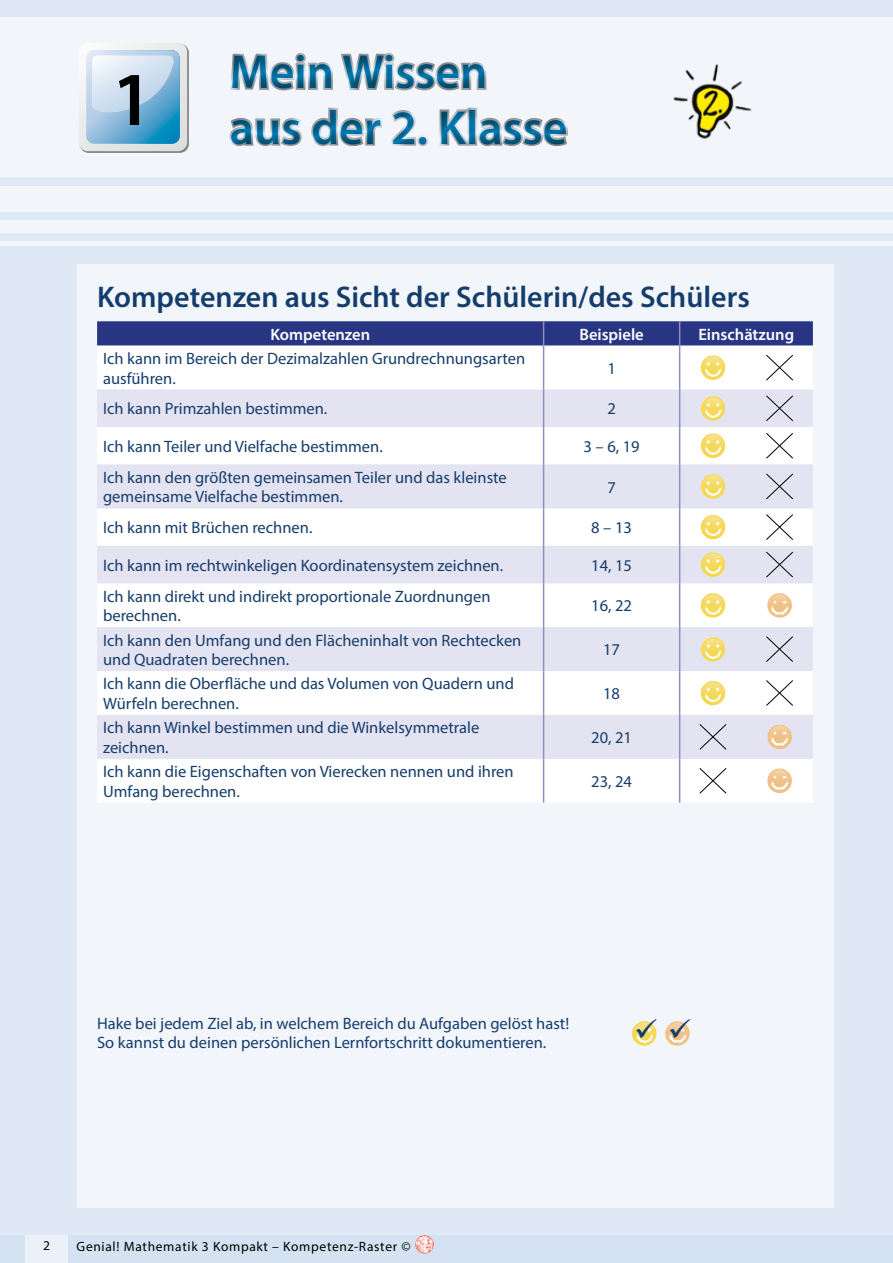
<style>
.page{position:relative;width:893px;height:1263px;background:#fff}
.page>*{position:absolute;margin:0;border:0;box-sizing:border-box;transform-origin:0 0}
.t1{font:600 76.8px "Myriad Pro";color:#000}
.t2{font:600 48px/55.7px "Myriad Pro";color:#007ab2}
.t3{font:600 30px "Myriad Pro";color:#153d6c}
.t4{font:16.5px/19.5px "Myriad Pro";color:#153d6c}
.t5{font:600 16.5px "Myriad Pro";color:#fff}
.t6{font:13.5px "Myriad Pro";letter-spacing:.05em;color:#000}
</style>
<div class="page">
<div style="left:0;top:1229px;width:893px;height:34px;background:#d4e2f1"></div>
<img style="left:415px;top:1235px;width:19px;height:19px;border-radius:9px">
<div style="left:26px;top:1229px;width:42px;height:34px;background:#eaf1f9"></div>
<div style="left:0;top:0;width:893px;height:1234px;background:#dfe9f5"></div>
<div style="left:0;top:17px;width:893px;height:159px;background:#f2f6fb"></div>
<div style="left:0;top:186px;width:893px;height:26px;background:#f2f6fb"></div>
<div style="left:0;top:220px;width:893px;height:13px;background:#f2f6fb"></div>
<div style="left:0;top:241px;width:893px;height:5px;background:#f2f6fb"></div>
<div style="left:77px;top:264px;width:756px;height:944px;background:#f2f6fb"></div>
<div style="left:97px;top:346px;width:716px;height:457px;background:#fff"></div>
<svg style="left:97px;top:390px;width:716px;height:369px;fill:#e4e3f1"></svg>
<svg style="left:97px;top:321px;width:716px;height:25px;background:#2e3b87"></svg>
<hr style="left:543px;top:346px;width:1px;height:44px;background:#918dbe">
<hr style="left:679px;top:346px;width:1px;height:44px;background:#918dbe">
<hr style="left:543px;top:390px;width:1px;height:37px;background:#918dbe">
<hr style="left:679px;top:390px;width:1px;height:37px;background:#918dbe">
<hr style="left:543px;top:427px;width:1px;height:37px;background:#918dbe">
<hr style="left:679px;top:427px;width:1px;height:37px;background:#918dbe">
<hr style="left:543px;top:464px;width:1px;height:44px;background:#918dbe">
<hr style="left:679px;top:464px;width:1px;height:44px;background:#918dbe">
<hr style="left:543px;top:508px;width:1px;height:38px;background:#918dbe">
<hr style="left:679px;top:508px;width:1px;height:38px;background:#918dbe">
<hr style="left:543px;top:546px;width:1px;height:37px;background:#918dbe">
<hr style="left:679px;top:546px;width:1px;height:37px;background:#918dbe">
<hr style="left:543px;top:583px;width:1px;height:44px;background:#918dbe">
<hr style="left:679px;top:583px;width:1px;height:44px;background:#918dbe">
<hr style="left:543px;top:627px;width:1px;height:44px;background:#918dbe">
<hr style="left:679px;top:627px;width:1px;height:44px;background:#918dbe">
<hr style="left:543px;top:671px;width:1px;height:44px;background:#918dbe">
<hr style="left:679px;top:671px;width:1px;height:44px;background:#918dbe">
<hr style="left:543px;top:715px;width:1px;height:44px;background:#918dbe">
<hr style="left:679px;top:715px;width:1px;height:44px;background:#918dbe">
<hr style="left:543px;top:759px;width:1px;height:44px;background:#918dbe">
<hr style="left:679px;top:759px;width:1px;height:44px;background:#918dbe">
<img style="left:701px;top:355px;width:24px;height:25px;border-radius:12px">
<svg style="left:765px;top:354px;width:29px;height:27px"></svg>
<img style="left:701px;top:396px;width:24px;height:25px;border-radius:12px">
<svg style="left:765px;top:395px;width:29px;height:27px"></svg>
<img style="left:701px;top:433px;width:24px;height:25px;border-radius:12px">
<svg style="left:765px;top:432px;width:29px;height:27px"></svg>
<img style="left:701px;top:474px;width:24px;height:25px;border-radius:12px">
<svg style="left:765px;top:473px;width:29px;height:27px"></svg>
<img style="left:701px;top:515px;width:24px;height:24px;border-radius:12px">
<svg style="left:765px;top:514px;width:29px;height:26px"></svg>
<img style="left:701px;top:552px;width:24px;height:25px;border-radius:12px">
<svg style="left:765px;top:551px;width:29px;height:27px"></svg>
<img style="left:701px;top:593px;width:24px;height:25px;border-radius:12px">
<img style="left:767px;top:593px;width:25px;height:25px;border-radius:12px">
<img style="left:701px;top:637px;width:24px;height:24px;border-radius:12px">
<svg style="left:765px;top:636px;width:29px;height:26px"></svg>
<img style="left:701px;top:681px;width:24px;height:24px;border-radius:12px">
<svg style="left:765px;top:680px;width:29px;height:26px"></svg>
<svg style="left:699px;top:723px;width:28px;height:27px"></svg>
<img style="left:767px;top:724px;width:25px;height:25px;border-radius:12px">
<svg style="left:699px;top:767px;width:28px;height:27px"></svg>
<img style="left:767px;top:768px;width:25px;height:25px;border-radius:12px">
<div style="left:80px;top:44px;width:109px;height:109px;background:#949494;border-radius:9px"></div>
<svg style="left:79px;top:43px;width:108px;height:108px;background:#afcfe3"></svg>
<img style="left:632px;top:1021px;width:24px;height:25px;border-radius:12px">
<img style="left:665px;top:1021px;width:25px;height:25px;border-radius:12px">
<div style="left:214px;top:34px;width:369px;height:130px;background:#000;opacity:.5"></div>
<img style="left:674px;top:64px;width:78px;height:75px">
<svg style="left:636px;top:1021px;width:54px;height:17px"></svg>
<h1 class="t1" style="left:112px;top:50px;width:43px">1</h1>
<h2 class="t2" style="left:230px;top:43px;width:339px">Mein Wissen aus der 2. Klasse</h2>
<h3 class="t3" style="left:97px;top:278px;width:654px">Kompetenzen aus Sicht der Schülerin/des Schülers</h3>
<p class="t5" style="left:270px;top:324px;width:101px">Kompetenzen</p>
<p class="t5" style="left:579px;top:324px;width:66px">Beispiele</p>
<p class="t5" style="left:698px;top:324px;width:97px">Einschätzung</p>
<p class="t4" style="left:103px;top:348px;width:424px">Ich kann im Bereich der Dezimalzahlen Grundrechnungsarten ausführen.</p>
<p class="t4" style="left:607px;top:358px;width:10px">1</p>
<p class="t4" style="left:103px;top:399px;width:226px">Ich kann Primzahlen bestimmen.</p>
<p class="t4" style="left:607px;top:399px;width:10px">2</p>
<p class="t4" style="left:103px;top:436px;width:281px">Ich kann Teiler und Vielfache bestimmen.</p>
<p class="t4" style="left:584px;top:436px;width:58px">3 – 6, 19</p>
<p class="t4" style="left:103px;top:467px;width:405px">Ich kann den größten gemeinsamen Teiler und das kleinste gemeinsame Vielfache bestimmen.</p>
<p class="t4" style="left:607px;top:477px;width:10px">7</p>
<p class="t4" style="left:103px;top:518px;width:211px">Ich kann mit Brüchen rechnen.</p>
<p class="t4" style="left:591px;top:518px;width:42px">8 – 13</p>
<p class="t4" style="left:103px;top:555px;width:402px">Ich kann im rechtwinkeligen Koordinatensystem zeichnen.</p>
<p class="t4" style="left:591px;top:555px;width:42px">14, 15</p>
<p class="t4" style="left:103px;top:586px;width:389px">Ich kann direkt und indirekt proportionale Zuordnungen berechnen.</p>
<p class="t4" style="left:591px;top:596px;width:42px">16, 22</p>
<p class="t4" style="left:103px;top:630px;width:420px">Ich kann den Umfang und den Flächeninhalt von Rechtecken und Quadraten berechnen.</p>
<p class="t4" style="left:603px;top:640px;width:18px">17</p>
<p class="t4" style="left:103px;top:674px;width:412px">Ich kann die Oberfläche und das Volumen von Quadern und<br>Würfeln berechnen.</p>
<p class="t4" style="left:603px;top:684px;width:18px">18</p>
<p class="t4" style="left:103px;top:718px;width:378px">Ich kann Winkel bestimmen und die Winkelsymmetrale zeichnen.</p>
<p class="t4" style="left:591px;top:727px;width:42px">20, 21</p>
<p class="t4" style="left:103px;top:762px;width:412px">Ich kann die Eigenschaften von Vierecken nennen und ihren<br>Umfang berechnen.</p>
<p class="t4" style="left:591px;top:771px;width:42px">23, 24</p>
<p class="t4" style="left:97px;top:1013px;width:474px">Hake bei jedem Ziel ab, in welchem Bereich du Aufgaben gelöst hast!<br>So kannst du deinen persönlichen Lernfortschritt dokumentieren.</p>
<p class="t6" style="left:43px;top:1237px;width:8px">2</p>
<p class="t6" style="left:77px;top:1238px;width:335px">Genial! Mathematik 3 Kompakt – Kompetenz-Raster ©</p>
</div>
